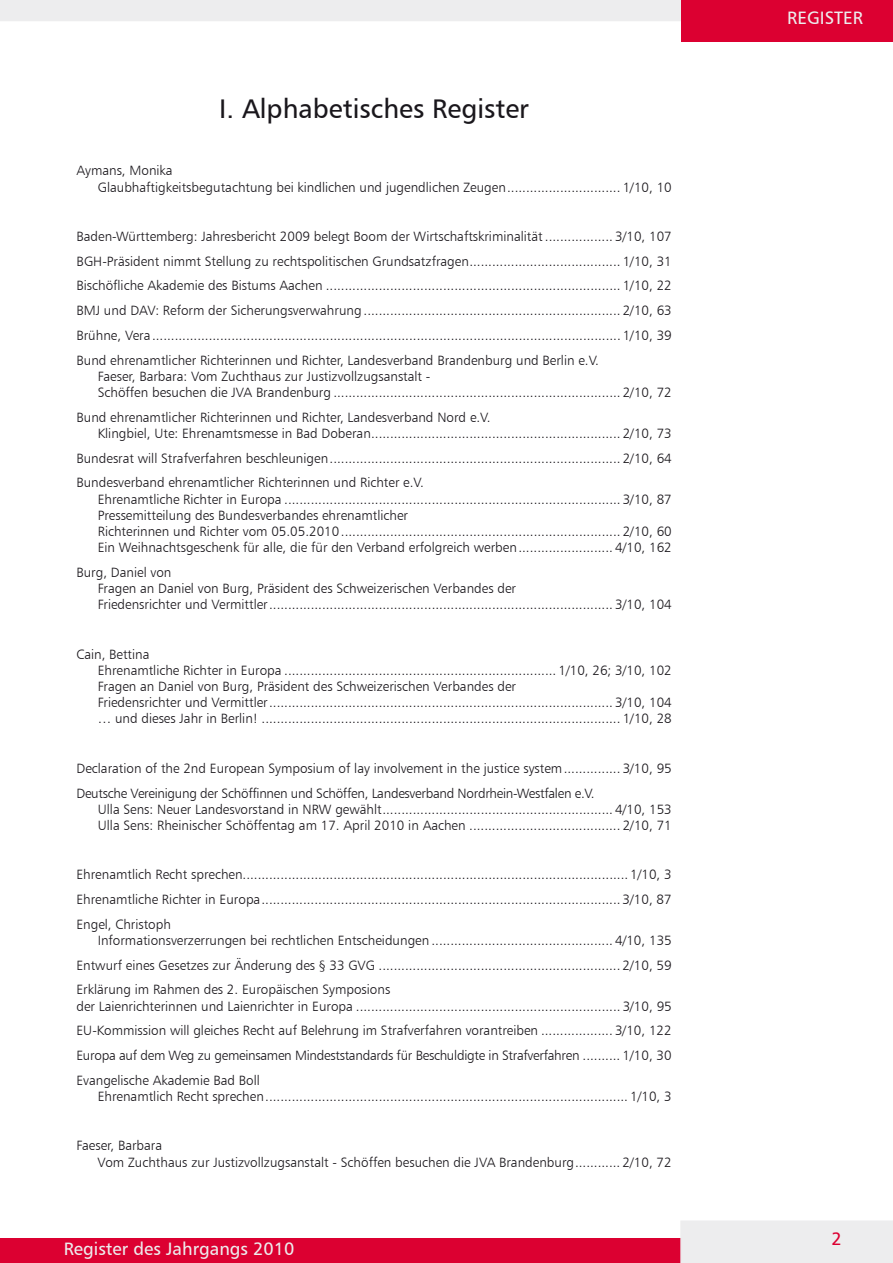
<style>
.page{position:relative;width:893px;height:1263px;background:#fff}
.page>*{position:absolute;margin:0;border:0;box-sizing:border-box;transform-origin:0 0}
.t1{font:27px "Humanist 777 BT Roman B";color:#1a171c}
.t2{font:18px "Humanist 777 BT Roman B";color:#ededee}
.t3{font:18px "Humanist 777 BT Roman B";color:#dc0031}
.t4{font:13.5px/16.2px "Humanist 777 BT Light B";color:#1a171c}
.t5{font:13.5px/24.8px "Humanist 777 BT Light B";letter-spacing:-.02em;color:#1a171c}
</style>
<div class="page">
<div style="left:0;top:0;width:880px;height:21px;background:#ededee"></div>
<div style="left:681px;top:0;width:211px;height:42px;background:#dc0031"></div>
<div style="left:0;top:1238px;width:879px;height:25px;background:#dc0031"></div>
<div style="left:680px;top:1220px;width:213px;height:43px;background:#ededee"></div>
<h1 class="t1" style="left:219px;top:92px;width:311px">I. Alphabetisches Register</h1>
<p class="t4" style="left:98px;top:162px;width:576px;text-indent:-21px">Aymans, Monika<br>Glaubhaftigkeitsbegutachtung bei kindlichen und jugendlichen Zeugen.............................. 1/10, 10</p>
<p class="t4" style="left:76px;top:224px;width:597px;line-height:24.8px;text-align:justify">Baden-Württemberg: Jahresbericht 2009 belegt Boom der Wirtschaftskriminalität .................. 3/10, 107<br>BGH-Präsident nimmt Stellung zu rechtspolitischen Grundsatzfragen........................................ 1/10, 31<br>Bischöfliche Akademie des Bistums Aachen .............................................................................. 1/10, 22<br>BMJ und DAV: Reform der Sicherungsverwahrung .................................................................... 2/10, 63<br>Brühne, Vera............................................................................................................................ 1/10, 39<br>Bund ehrenamtlicher Richterinnen und Richter, Landesverband Brandenburg und Berlin e.V.</p>
<p class="t4" style="left:98px;top:368px;width:576px">Faeser, Barbara: Vom Zuchthaus zur Justizvollzugsanstalt -<br>Schöffen besuchen die JVA Brandenburg ............................................................................ 2/10, 72</p>
<p class="t4" style="left:98px;top:409px;width:576px;text-indent:-21px">Bund ehrenamtlicher Richterinnen und Richter, Landesverband Nord e.V.<br>Klingbiel, Ute: Ehrenamtsmesse in Bad Doberan.................................................................. 2/10, 73</p>
<p class="t4" style="left:76px;top:445px;width:597px;line-height:24.8px">Bundesrat will Strafverfahren beschleunigen............................................................................. 2/10, 64<br>Bundesverband ehrenamtlicher Richterinnen und Richter e.V.</p>
<p class="t4" style="left:98px;top:490px;width:576px">Ehrenamtliche Richter in Europa ......................................................................................... 3/10, 87<br>Pressemitteilung des Bundesverbandes ehrenamtlicher<br>Richterinnen und Richter vom 05.05.2010.......................................................................... 2/10, 60<br>Ein Weihnachtsgeschenk für alle, die für den Verband erfolgreich werben......................... 4/10, 162</p>
<p class="t4" style="left:98px;top:564px;width:576px;text-indent:-21px">Burg, Daniel von<br>Fragen an Daniel von Burg, Präsident des Schweizerischen Verbandes der<br>Friedensrichter und Vermittler........................................................................................... 3/10, 104</p>
<p class="t4" style="left:98px;top:646px;width:576px;text-indent:-21px">Cain, Bettina<br>Ehrenamtliche Richter in Europa ........................................................................ 1/10, 26; 3/10, 102<br>Fragen an Daniel von Burg, Präsident des Schweizerischen Verbandes der<br>Friedensrichter und Vermittler........................................................................................... 3/10, 104 … und dieses Jahr in Berlin! ............................................................................................... 1/10, 28</p>
<p class="t5" style="left:76px;top:756px;width:597px">Declaration of the 2nd European Symposium of lay involvement in the justice system............... 3/10, 95<br>Deutsche Vereinigung der Schöffinnen und Schöffen, Landesverband Nordrhein-Westfalen e.V.</p>
<p class="t4" style="left:98px;top:801px;width:576px">Ulla Sens: Neuer Landesvorstand in NRW gewählt............................................................. 4/10, 153<br>Ulla Sens: Rheinischer Schöffentag am 17. April 2010 in Aachen ........................................ 2/10, 71</p>
<p class="t4" style="left:76px;top:862px;width:597px;line-height:24.8px;text-align:justify">Ehrenamtlich Recht sprechen...................................................................................................... 1/10, 3<br>Ehrenamtliche Richter in Europa............................................................................................... 3/10, 87<br>Engel, Christoph</p>
<p class="t4" style="left:76px;top:928px;width:597px;line-height:24.8px;text-align:justify;text-indent:21px">Informationsverzerrungen bei rechtlichen Entscheidungen ................................................ 4/10, 135<br>Entwurf eines Gesetzes zur Änderung des § 33 GVG ................................................................ 2/10, 59<br>Erklärung im Rahmen des 2. Europäischen Symposions</p>
<p class="t4" style="left:76px;top:993px;width:597px;line-height:24.8px;text-align:justify">der Laienrichterinnen und Laienrichter in Europa ...................................................................... 3/10, 95<br>EU-Kommission will gleiches Recht auf Belehrung im Strafverfahren vorantreiben ................... 3/10, 122<br>Europa auf dem Weg zu gemeinsamen Mindeststandards für Beschuldigte in Strafverfahren .......... 1/10, 30<br>Evangelische Akademie Bad Boll</p>
<p class="t4" style="left:98px;top:1088px;width:576px">Ehrenamtlich Recht sprechen................................................................................................ 1/10, 3</p>
<p class="t4" style="left:98px;top:1137px;width:576px;text-indent:-21px">Faeser, Barbara<br>Vom Zuchthaus zur Justizvollzugsanstalt - Schöffen besuchen die JVA Brandenburg............ 2/10, 72</p>
<h2 class="t2" style="left:64px;top:1238px;width:232px">Register des Jahrgangs 2010</h2>
<h2 class="t2" style="left:787px;top:7px;width:77px">REGISTER</h2>
<h2 class="t3" style="left:832px;top:1227px;width:12px">2</h2>
</div>
